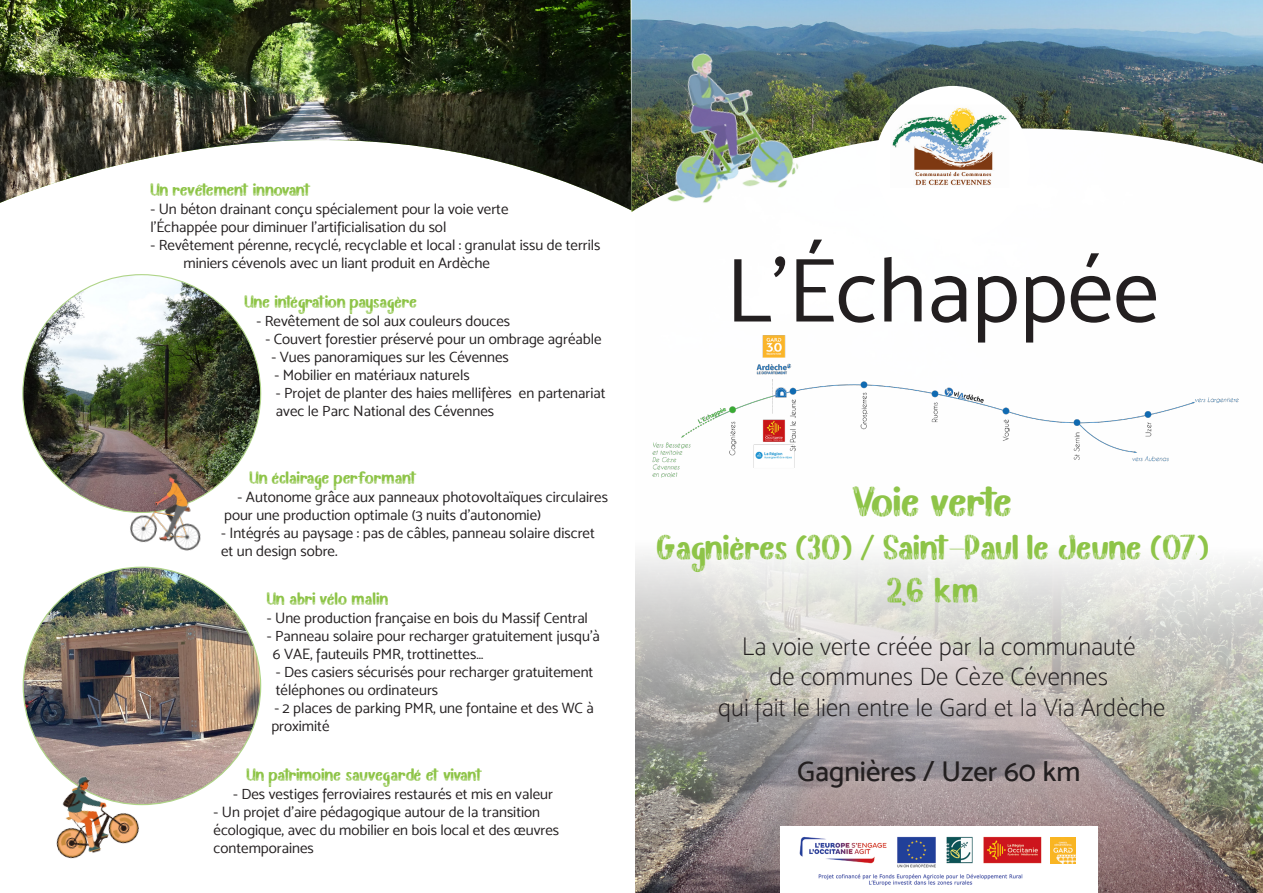
<style>
.page{position:relative;width:1263px;height:893px;background:#fff}
.page>*{position:absolute;margin:0;border:0;box-sizing:border-box;transform-origin:0 0}
.t1{font:91.5px "Mosk Normal 400";color:#231f20}
.t2{font:43.5px "Zig Zag Chocolate";color:#8ec448}
.t3{font:36px "Zig Zag Chocolate";color:#8ec448}
.t4{font:28.5px "Mosk Medium 500";color:#231f20}
.t5{font:25.5px "Mosk Thin 100";color:#231f20}
.t6{font:18px "Zig Zag Chocolate";color:#8ec448}
.t7{font:15px/18px "Mosk Normal 400";color:#231f20}
</style>
<div class="page">
<img style="left:636px;top:553px;width:627px;height:340px">
<img style="left:631px;top:0;width:632px;height:212px">
<img style="left:635px;top:36px;width:171px;height:176px">
<img style="left:0;top:0;width:631px;height:210px">
<img style="left:23px;top:275px;width:238px;height:237px;border-radius:119px">
<img style="left:23px;top:567px;width:238px;height:237px;border-radius:119px">
<img style="left:50px;top:762px;width:98px;height:97px">
<img style="left:126px;top:465px;width:88px;height:86px">
<div style="left:875px;top:86px;width:155px;height:155px;background:#fff;border-radius:50%"></div>
<img style="left:890px;top:105px;width:119px;height:81px">
<img style="left:652px;top:335px;width:587px;height:143px">
<div style="left:780px;top:827px;width:318px;height:66px;background:#fff"></div>
<img style="left:799px;top:836px;width:243px;height:50px">
<img style="left:1050px;top:838px;width:25px;height:25px">
<p class="t6" style="left:150px;top:180px;width:162px">Un revêtement innovant</p>
<p class="t7" style="left:150px;top:200px;width:360px">- Un béton drainant conçu spécialement pour la voie verte l’Échappée pour diminuer l’artificialisation du sol</p>
<p class="t7" style="left:183px;top:236px;width:419px;text-indent:-33px">- Revêtement pérenne, recyclé, recyclable et local : granulat issu de terrils miniers cévenols avec un liant produit en Ardèche</p>
<p class="t6" style="left:244px;top:292px;width:174px">Une intégration paysagère</p>
<p class="t7" style="left:256px;top:312px;width:255px">- Revêtement de sol aux couleurs douces</p>
<p class="t7" style="left:265px;top:330px;width:338px">- Couvert forestier préservé pour un ombrage agréable</p>
<p class="t7" style="left:271px;top:348px;width:239px">- Vues panoramiques sur les Cévennes</p>
<p class="t7" style="left:274px;top:366px;width:197px">- Mobilier en matériaux naturels</p>
<p class="t7" style="left:276px;top:384px;width:331px">- Projet de planter des haies mellifères en partenariat</p>
<p class="t7" style="left:276px;top:402px;width:220px">avec le Parc National des Cévennes</p>
<p class="t6" style="left:250px;top:468px;width:169px">Un éclairage performant</p>
<p class="t7" style="left:224px;top:487px;width:385px;text-indent:14px">- Autonome grâce aux panneaux photovoltaïques circulaires pour une production optimale (3 nuits d’autonomie)</p>
<p class="t7" style="left:221px;top:523px;width:375px">- Intégrés au paysage : pas de câbles, panneau solaire discret et un design sobre.</p>
<p class="t6" style="left:267px;top:590px;width:123px">Un abri vélo malin</p>
<p class="t7" style="left:267px;top:609px;width:323px">- Une production française en bois du Massif Central</p>
<p class="t7" style="left:273px;top:627px;width:329px;text-indent:-6px">- Panneau solaire pour recharger gratuitement jusqu’à<br>6 VAE, fauteuils PMR, trottinettes…</p>
<p class="t7" style="left:276px;top:663px;width:319px">- Des casiers sécurisés pour recharger gratuitement téléphones ou ordinateurs</p>
<p class="t7" style="left:271px;top:699px;width:324px">- 2 places de parking PMR, une fontaine et des WC à proximité</p>
<p class="t6" style="left:247px;top:765px;width:237px">Un patrimoine sauvegardé et vivant</p>
<p class="t7" style="left:233px;top:785px;width:321px">- Des vestiges ferroviaires restaurés et mis en valeur</p>
<p class="t7" style="left:214px;top:803px;width:347px">- Un projet d’aire pédagogique autour de la transition écologique, avec du mobilier en bois local et des œuvres contemporaines</p>
<p class="t1" style="left:726px;top:237px;width:435px">L’Échappée</p>
<p class="t2" style="left:852px;top:479px;width:161px">Voie verte</p>
<p class="t3" style="left:656px;top:528px;width:554px">Gagnières (30) / Saint-Paul le Jeune (07)</p>
<p class="t3" style="left:887px;top:571px;width:93px">2,6 km</p>
<p class="t5" style="left:742px;top:631px;width:395px">La voie verte créée par la communauté</p>
<p class="t5" style="left:769px;top:662px;width:340px">de communes De Cèze Cévennes</p>
<p class="t5" style="left:718px;top:693px;width:448px">qui fait le lien entre le Gard et la Via Ardèche</p>
<p class="t4" style="left:797px;top:754px;width:285px">Gagnières / Uzer 60 km</p>
</div>
